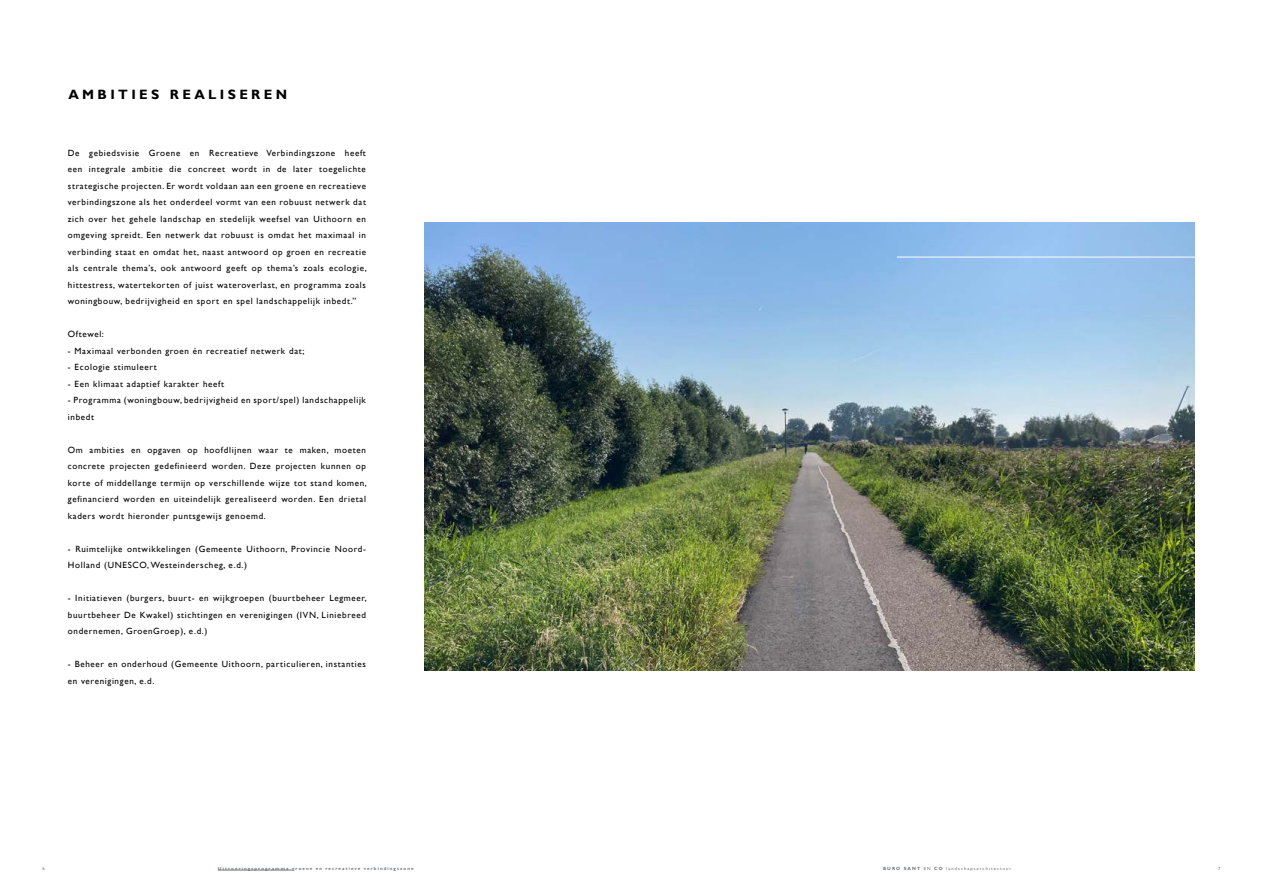
<style>
.page{position:relative;width:1263px;height:893px;background:#fff}
.page>*{position:absolute;margin:0;border:0;box-sizing:border-box;transform-origin:0 0}
.t1{font:700 13.5px "Gill Sans";letter-spacing:.25em;color:#000}
.t2{font:9px/16.5px "Gill Sans";letter-spacing:.075em;color:#000;text-align:justify}
.t3{font:700 4.5px "Gill Sans";letter-spacing:.25em;color:#717579}
.t4{font:4.5px "Gill Sans";letter-spacing:.25em;color:#717579}
.s1{font-weight:700}
</style>
<div class="page">
<hr style="left:218px;top:870px;width:74px;height:1px;background:#717579">
<img style="left:425px;top:222px;width:770px;height:449px">
<hr style="left:897px;top:257px;width:304px;height:1px;background:#fff">
<h1 class="t1" style="left:68px;top:86px;width:220px">AMBITIES REALISEREN</h1>
<p class="t2" style="left:68px;top:144px;width:300px">De gebiedsvisie Groene en Recreatieve Verbindingszone heeft een integrale ambitie die concreet wordt in de later toegelichte strategische projecten. Er wordt voldaan aan een groene en recreatieve verbindingszone als het onderdeel vormt van een robuust netwerk dat zich over het gehele landschap en stedelijk weefsel van Uithoorn en omgeving spreidt. Een netwerk dat robuust is omdat het maximaal in verbinding staat en omdat het, naast antwoord op groen en recreatie als centrale thema’s, ook antwoord geeft op thema’s zoals ecologie, hittestress, watertekorten of juist wateroverlast, en programma zoals woningbouw, bedrijvigheid en sport en spel landschappelijk inbedt.”</p>
<p class="t2" style="left:68px;top:326px;width:38px">Oftewel:</p>
<p class="t2" style="left:68px;top:342px;width:238px">- Maximaal verbonden groen én recreatief netwerk dat;</p>
<p class="t2" style="left:68px;top:359px;width:91px">- Ecologie stimuleert</p>
<p class="t2" style="left:68px;top:375px;width:158px">- Een klimaat adaptief karakter heeft</p>
<p class="t2" style="left:68px;top:392px;width:300px">- Programma (woningbouw, bedrijvigheid en sport/spel) landschappelijk inbedt</p>
<p class="t2" style="left:68px;top:441px;width:300px">Om ambities en opgaven op hoofdlijnen waar te maken, moeten concrete projecten gedefinieerd worden. Deze projecten kunnen op korte of middellange termijn op verschillende wijze tot stand komen, gefinancierd worden en uiteindelijk gerealiseerd worden. Een drietal kaders wordt hieronder puntsgewijs genoemd.</p>
<p class="t2" style="left:68px;top:540px;width:300px">- Ruimtelijke ontwikkelingen (Gemeente Uithoorn, Provincie Noord-<br>Holland (UNESCO, Westeinderscheg, e.d.)</p>
<p class="t2" style="left:68px;top:590px;width:300px">- Initiatieven (burgers, buurt- en wijkgroepen (buurtbeheer Legmeer, buurtbeheer De Kwakel) stichtingen en verenigingen (IVN, Liniebreed ondernemen, GroenGroep), e.d.)</p>
<p class="t2" style="left:68px;top:656px;width:300px">- Beheer en onderhoud (Gemeente Uithoorn, particulieren, instanties en verenigingen, e.d.</p>
<p class="t4" style="left:43px;top:866px;width:4px">6</p>
<p class="t3" style="left:218px;top:865px;width:197px">Uitvoeringsprogramma groene en recreatieve verbindingszone</p>
<p class="t4" style="left:883px;top:866px;width:130px"><span class="s1">BURO SANT</span> EN <span class="s1">CO</span> landschapsarchitectuur</p>
<p class="t4" style="left:1218px;top:866px;width:4px">7</p>
</div>
